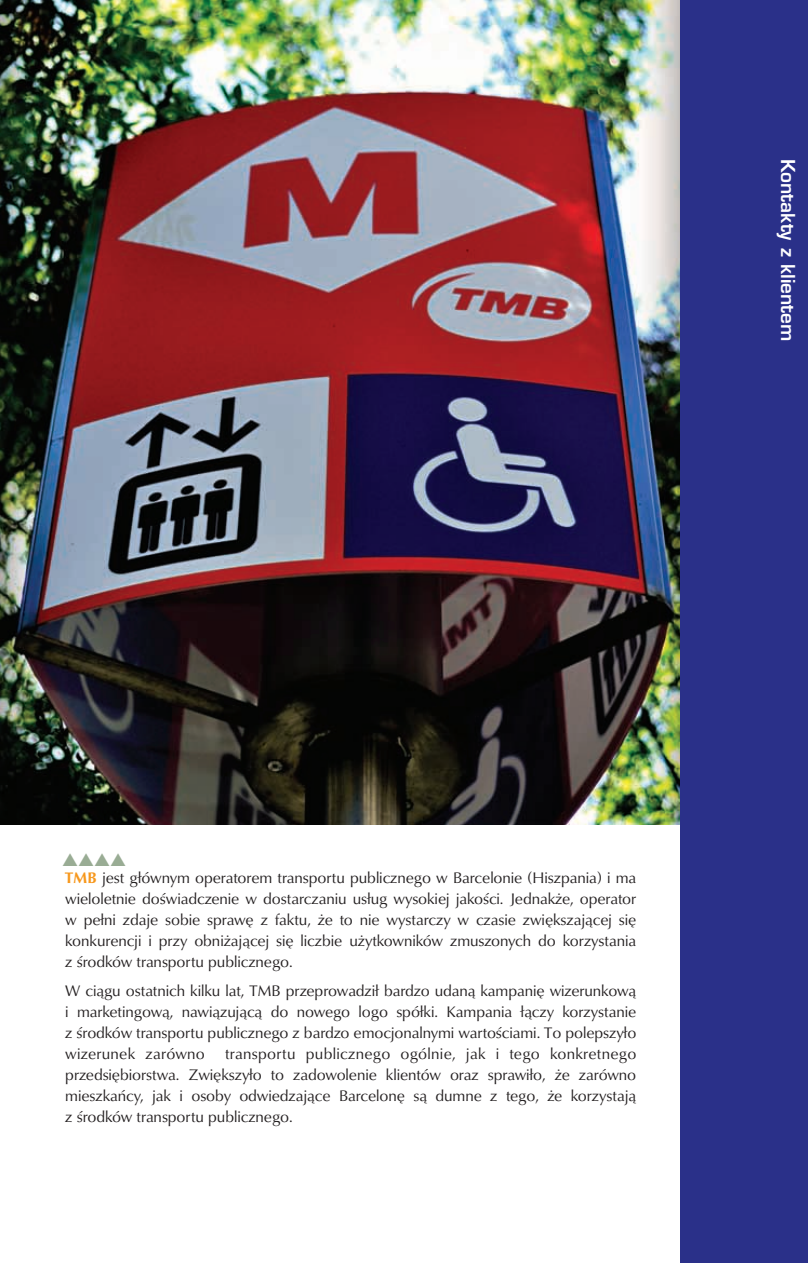
<style>
.page{position:relative;width:808px;height:1263px;background:#fff}
.page>*{position:absolute;margin:0;border:0;box-sizing:border-box;transform-origin:0 0}
.t1{font:600 18.75px "Eurostile LTCE";color:#fff}
.t2{font:18px "Zapf Dingbats ITC";color:#99ac94}
.t3{font:15.75px/21px "URW Classico TCE";letter-spacing:-.005em;color:#231f20;text-align:justify}
.s1{font-weight:700;color:#f7981d}
</style>
<div class="page">
<img style="left:0;top:0;width:680px;height:825px">
<div style="left:680px;top:0;width:128px;height:1263px;background:#2a3089"></div>
<p class="t1" style="left:795px;top:159px;width:184px;rotate:90deg">Kontakty z klientem</p>
<p class="t2" style="left:62px;top:849px;width:66px">▲▲▲▲</p>
<p class="t3" style="left:65px;top:866px;width:573px"><span class="s1">TMB</span> jest głównym operatorem transportu publicznego w Barcelonie (Hiszpania) i ma wieloletnie doświadczenie w dostarczaniu usług wysokiej jakości. Jednakże, operator w pełni zdaje sobie sprawę z faktu, że to nie wystarczy w czasie zwiększającej się konkurencji i przy obniżającej się liczbie użytkowników zmuszonych do korzystania z środków transportu publicznego.</p>
<p class="t3" style="left:65px;top:980px;width:573px">W ciągu ostatnich kilku lat, TMB przeprowadził bardzo udaną kampanię wizerunkową i marketingową, nawiązującą do nowego logo spółki. Kampania łączy korzystanie z środków transportu publicznego z bardzo emocjonalnymi wartościami. To polepszyło wizerunek zarówno</p>
<p class="t3" style="left:65px;top:1043px;width:573px;text-indent:160px">transportu publicznego ogólnie, jak i tego konkretnego przedsiębiorstwa. Zwiększyło to zadowolenie klientów oraz sprawiło, że zarówno mieszkańcy, jak i osoby odwiedzające Barcelonę są dumne z tego, że korzystają z środków transportu publicznego.</p>
</div>
